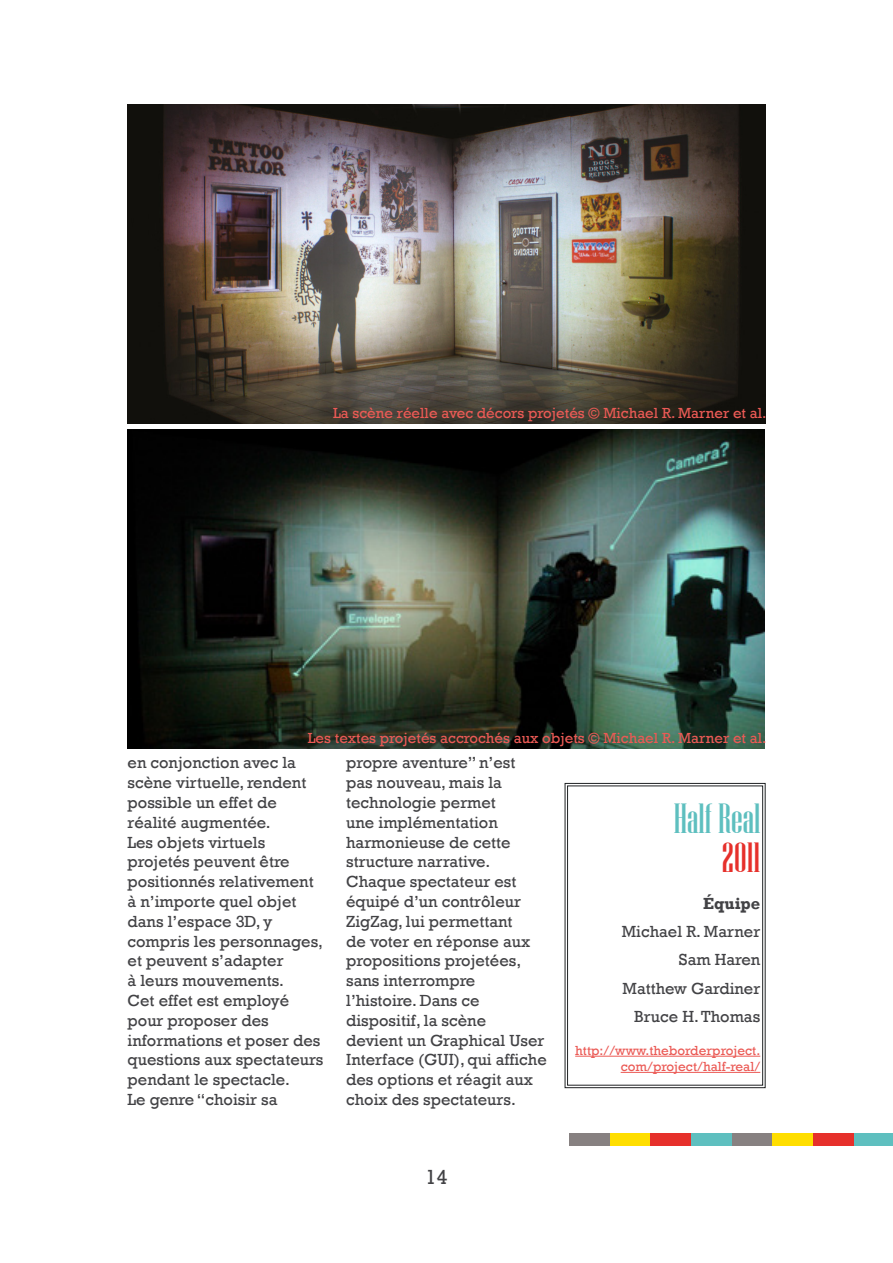
<style>
.page{position:relative;width:893px;height:1263px;background:#fff}
.page>*{position:absolute;margin:0;border:0;box-sizing:border-box;transform-origin:0 0}
.t1{font:42px "Niagara Solid";color:#5ebfbf}
.SubheadingRed{font:42px "Niagara Solid";color:#e6302b}
.t2{font:21px "Rockwell";color:#424245}
.BodyText{font:16.5px/19.8px "Rockwell";color:#424245}
.NamesRight{font:16.5px "Rockwell";color:#424245}
.NamesRight-2{font:700 16.5px "Rockwell";color:#424245}
.t3{font:15px "Rockwell";color:#eb5a55}
.t4{font:13.5px/16.2px "Rockwell";color:#eb5a55;text-align:right}
</style>
<div class="page">
<div style="left:772px;top:1133px;width:40px;height:13px;background:#ffde00"></div>
<div style="left:853px;top:1133px;width:40px;height:13px;background:#5ebfbf"></div>
<div style="left:731px;top:1133px;width:40px;height:13px;background:#878181"></div>
<div style="left:813px;top:1133px;width:40px;height:13px;background:#e6302b"></div>
<div style="left:691px;top:1133px;width:40px;height:13px;background:#5ebfbf"></div>
<div style="left:569px;top:1133px;width:40px;height:13px;background:#878181"></div>
<div style="left:610px;top:1133px;width:40px;height:13px;background:#ffde00"></div>
<div style="left:651px;top:1133px;width:40px;height:13px;background:#e6302b"></div>
<img style="left:128px;top:105px;width:637px;height:319px">
<img style="left:128px;top:429px;width:636px;height:319px">
<svg style="left:565px;top:783px;width:201px;height:305px"></svg>
<div style="left:567px;top:786px;width:196px;height:299px;border:1px solid #202224"></div>
<p class="t3" style="left:333px;top:404px;width:435px">La scène réelle avec décors projetés © Michael R. Marner et al.</p>
<p class="t3" style="left:308px;top:729px;width:460px">Les textes projetés accrochés aux objets © Michael R. Marner et al.</p>
<p class="BodyText" style="left:128px;top:753px;width:197px">en conjonction avec la scène virtuelle, rendent possible un effet de réalité augmentée.<br>Les objets virtuels projetés peuvent être positionnés relativement à n’importe quel objet dans l’espace 3D, y compris les personnages, et peuvent s’adapter<br>à leurs mouvements.<br>Cet effet est employé pour proposer des informations et poser des questions aux spectateurs pendant le spectacle.<br>Le genre “choisir sa</p>
<p class="BodyText" style="left:346px;top:753px;width:202px">propre aventure” n’est<br>pas nouveau, mais la technologie permet<br>une implémentation harmonieuse de cette structure narrative.<br>Chaque spectateur est équipé d’un contrôleur<br>ZigZag, lui permettant<br>de voter en réponse aux propositions projetées, sans interrompre l’histoire. Dans ce dispositif, la scène devient un Graphical User<br>Interface (GUI), qui affiche des options et réagit aux choix des spectateurs.</p>
<p class="t2" style="left:425px;top:1165px;width:24px">14</p>
<p class="t1" style="left:674px;top:797px;width:88px">Half Real</p>
<p class="SubheadingRed" style="left:722px;top:835px;width:40px">2011</p>
<p class="NamesRight-2" style="left:703px;top:893px;width:59px">Équipe</p>
<p class="NamesRight" style="left:622px;top:922px;width:140px">Michael R. Marner</p>
<p class="NamesRight" style="left:679px;top:950px;width:83px">Sam Haren</p>
<p class="NamesRight" style="left:623px;top:978px;width:139px">Matthew Gardiner</p>
<p class="NamesRight" style="left:634px;top:1007px;width:128px">Bruce H. Thomas</p>
<p class="t4" style="left:575px;top:1043px;width:187px">http://www.theborderproject. com/project/half-real/</p>
</div>
